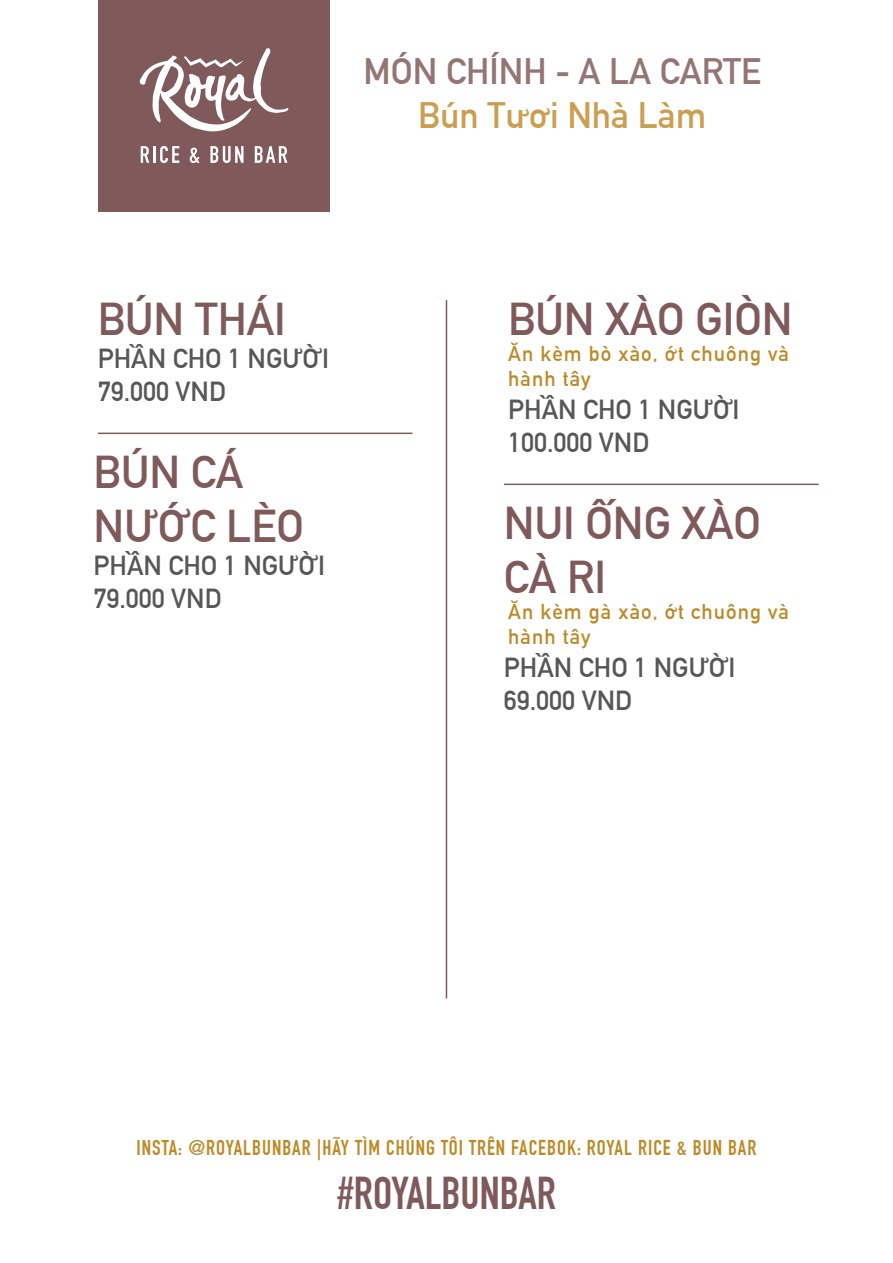
<style>
.page{position:relative;width:893px;height:1263px;background:#fff}
.page>*{position:absolute;margin:0;border:0;box-sizing:border-box;transform-origin:0 0}
.t1{font:700 45px/54px "DIN Alternate";color:#805a5a}
.t2{font:700 45px "DIN Condensed";color:#805a5a}
.t3{font:700 36px "DIN Alternate";color:#957574}
.t4{font:700 36px "DIN Alternate";color:#cb9f52}
.t5{font:700 27px/33px "DIN Alternate";color:#575756}
.t6{font:700 21px "DIN Condensed";letter-spacing:.05em;color:#bd8a28}
.t7{font:700 21px/25.5px "DIN Alternate";letter-spacing:.05em;color:#bd8a28}
</style>
<div class="page">
<hr style="left:98px;top:433px;width:314px;height:1px;background:#805a5a">
<hr style="left:504px;top:484px;width:315px;height:1px;background:#805a5a">
<hr style="left:446px;top:300px;width:1px;height:698px;background:#805a5a">
<div style="left:98px;top:0;width:232px;height:211px;background:#805a5a"></div>
<svg style="left:139px;top:48px;width:150px;height:84px"></svg>
<svg style="left:141px;top:146px;width:8px;height:17px"></svg>
<hr style="left:153px;top:146px;width:3px;height:17px;background:#fff">
<svg style="left:160px;top:146px;width:19px;height:17px"></svg>
<svg style="left:190px;top:148px;width:10px;height:15px"></svg>
<svg style="left:210px;top:146px;width:33px;height:17px"></svg>
<svg style="left:255px;top:146px;width:32px;height:17px"></svg>
<h2 class="t3" style="left:364px;top:44px;width:399px">MÓN CHÍNH - A LA CARTE</h2>
<h2 class="t4" style="left:418px;top:88px;width:290px">Bún Tươi Nhà Làm</h2>
<h1 class="t1" style="left:98px;top:289px;width:190px">BÚN THÁI</h1>
<p class="t5" style="left:98px;top:340px;width:233px">PHẦN CHO 1 NGƯỜI<br>79.000 VND</p>
<h1 class="t1" style="left:94px;top:442px;width:212px">BÚN CÁ<br>NƯỚC LÈO</h1>
<p class="t5" style="left:94px;top:547px;width:233px">PHẦN CHO 1 NGƯỜI<br>79.000 VND</p>
<h1 class="t1" style="left:508px;top:289px;width:286px">BÚN XÀO GIÒN</h1>
<p class="t7" style="left:508px;top:339px;width:282px">Ăn kèm bò xào, ớt chuông và hành tây</p>
<p class="t5" style="left:508px;top:391px;width:233px">PHẦN CHO 1 NGƯỜI<br>100.000 VND</p>
<h1 class="t1" style="left:504px;top:493px;width:259px">NUI ỐNG XÀO<br>CÀ RI</h1>
<p class="t7" style="left:508px;top:597px;width:282px">Ăn kèm gà xào, ớt chuông và hành tây</p>
<p class="t5" style="left:504px;top:649px;width:233px">PHẦN CHO 1 NGƯỜI<br>69.000 VND</p>
<p class="t6" style="left:137px;top:1135px;width:621px">INSTA: @ROYALBUNBAR |HÃY TÌM CHÚNG TÔI TRÊN FACEBOK: ROYAL RICE &amp; BUN BAR</p>
<h1 class="t2" style="left:337px;top:1167px;width:220px">#ROYALBUNBAR</h1>
</div>
